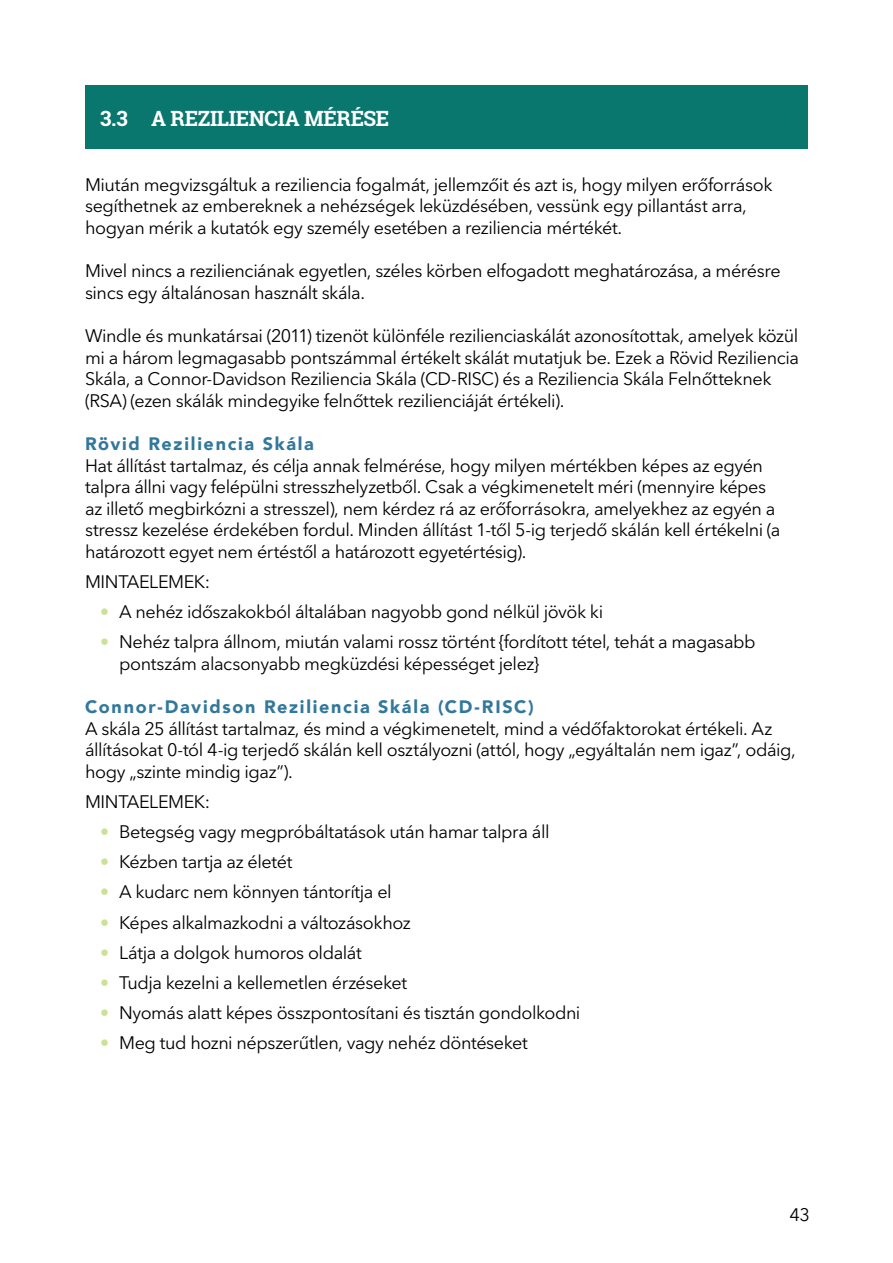
<style>
.page{position:relative;width:893px;height:1263px;background:#fff}
.page>*{position:absolute;margin:0;border:0;box-sizing:border-box;transform-origin:0 0}
.t1{font:700 21px "Roboto Slab";letter-spacing:-.015em;color:#fff}
.behúzás{font:18px/21.6px "Avenir Next LT Pro";letter-spacing:-.025em;color:#000}
.kiemelés_cim{font:900 18px "Avenir";letter-spacing:.095em;color:#32789c}
.s1{font-family:"Avenir";font-weight:300;color:#cae294}
</style>
<div class="page">
<div style="left:85px;top:85px;width:723px;height:64px;background:#09776e"></div>
<p class="t1" style="left:100px;top:104px;width:291px">3.3 A REZILIENCIA MÉRÉSE</p>
<p class="behúzás" style="left:85px;top:174px;width:689px">Miután megvizsgáltuk a reziliencia fogalmát, jellemzőit és azt is, hogy milyen erőforrások segíthetnek az embereknek a nehézségek leküzdésében, vessünk egy pillantást arra, hogyan mérik a kutatók egy személy esetében a reziliencia mértékét.</p>
<p class="behúzás" style="left:85px;top:260px;width:697px">Mivel nincs a rezilienciának egyetlen, széles körben elfogadott meghatározása, a mérésre sincs egy általánosan használt skála.</p>
<p class="behúzás" style="left:85px;top:325px;width:715px">Windle és munkatársai (2011) tizenöt különféle rezilienciaskálát azonosítottak, amelyek közül mi a három legmagasabb pontszámmal értékelt skálát mutatjuk be. Ezek a Rövid Reziliencia Skála, a Connor-Davidson Reziliencia Skála (CD-RISC) és a Reziliencia Skála Felnőtteknek (RSA) (ezen skálák mindegyike felnőttek rezilienciáját értékeli).</p>
<p class="kiemelés_cim" style="left:85px;top:428px;width:230px">Rövid Reziliencia Skála</p>
<p class="behúzás" style="left:85px;top:454px;width:697px">Hat állítást tartalmaz, és célja annak felmérése, hogy milyen mértékben képes az egyén talpra állni vagy felépülni stresszhelyzetből. Csak a végkimenetelt méri (mennyire képes az illető megbirkózni a stresszel), nem kérdez rá az erőforrásokra, amelyekhez az egyén a stressz kezelése érdekében fordul. Minden állítást 1-től 5-ig terjedő skálán kell értékelni (a határozott egyet nem értéstől a határozott egyetértésig).</p>
<p class="behúzás" style="left:85px;top:571px;width:127px">MINTAELEMEK:</p>
<p class="behúzás" style="left:100px;top:601px;width:505px"><span class="s1">•</span> A nehéz időszakokból általában nagyobb gond nélkül jövök ki</p>
<p class="behúzás" style="left:119px;top:631px;width:638px;text-indent:-19px"><span class="s1">•</span> Nehéz talpra állnom, miután valami rossz történt {fordított tétel, tehát a magasabb pontszám alacsonyabb megküzdési képességet jelez}</p>
<p class="kiemelés_cim" style="left:85px;top:691px;width:450px">Connor-Davidson Reziliencia Skála (CD-RISC)</p>
<p class="behúzás" style="left:85px;top:718px;width:712px">A skála 25 állítást tartalmaz, és mind a végkimenetelt, mind a védőfaktorokat értékeli. Az állításokat 0-tól 4-ig terjedő skálán kell osztályozni (attól, hogy „egyáltalán nem igaz”, odáig, hogy „szinte mindig igaz”).</p>
<p class="behúzás" style="left:85px;top:791px;width:127px">MINTAELEMEK:</p>
<p class="behúzás" style="left:100px;top:821px;width:451px"><span class="s1">•</span> Betegség vagy megpróbáltatások után hamar talpra áll</p>
<p class="behúzás" style="left:100px;top:851px;width:194px"><span class="s1">•</span> Kézben tartja az életét</p>
<p class="behúzás" style="left:100px;top:881px;width:293px"><span class="s1">•</span> A kudarc nem könnyen tántorítja el</p>
<p class="behúzás" style="left:100px;top:911px;width:312px"><span class="s1">•</span> Képes alkalmazkodni a változásokhoz</p>
<p class="behúzás" style="left:100px;top:941px;width:263px"><span class="s1">•</span> Látja a dolgok humoros oldalát</p>
<p class="behúzás" style="left:100px;top:971px;width:309px"><span class="s1">•</span> Tudja kezelni a kellemetlen érzéseket</p>
<p class="behúzás" style="left:100px;top:1002px;width:482px"><span class="s1">•</span> Nyomás alatt képes összpontosítani és tisztán gondolkodni</p>
<p class="behúzás" style="left:100px;top:1032px;width:429px"><span class="s1">•</span> Meg tud hozni népszerűtlen, vagy nehéz döntéseket</p>
<p class="behúzás" style="left:790px;top:1203px;width:22px">43</p>
</div>
